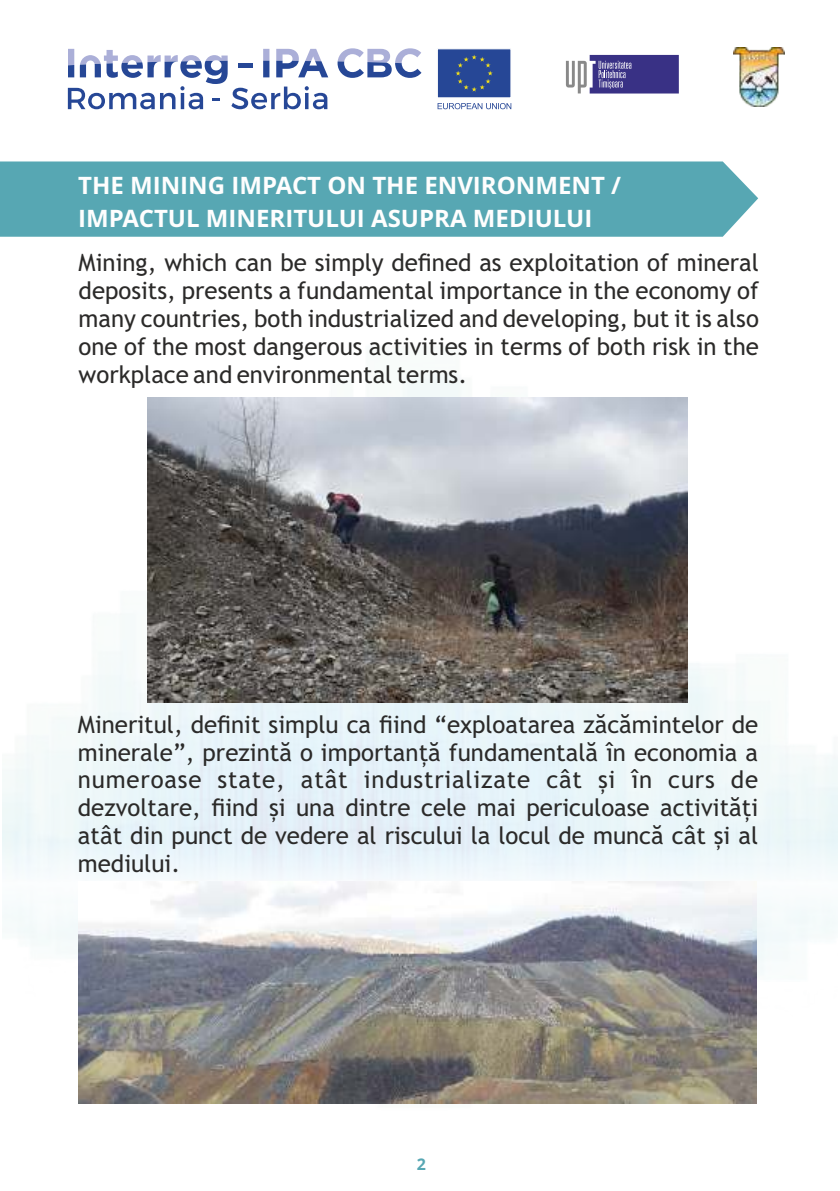
<style>
.page{position:relative;width:840px;height:1191px;background:#fff}
.page>*{position:absolute;margin:0;border:0;box-sizing:border-box;transform-origin:0 0}
.t1{font:24px/27.8px "Trebuchet MS";color:#2b2a29;text-align:justify}
.t2{font:700 24px/32.6px "Open Sans";color:#fefefe}
.t3{font:700 16px "Open Sans";color:#57a7b3}
</style>
<div class="page">
<img style="left:3px;top:375px;width:833px;height:729px">
<svg style="left:566px;top:55px;width:112px;height:39px;background:#6a649f"></svg>
<img style="left:733px;top:48px;width:51px;height:58px">
<div style="left:437px;top:49px;width:74px;height:49px;background:#264796;border:1px solid #fefefe"></div>
<svg style="left:437px;top:103px;width:74px;height:6px"></svg>
<svg style="left:337px;top:48px;width:84px;height:30px"></svg>
<svg style="left:68px;top:49px;width:260px;height:60px"></svg>
<svg style="left:455px;top:55px;width:37px;height:37px"></svg>
<div style="left:0;top:161px;width:757px;height:76px;background:#57a7b3"></div>
<img style="left:148px;top:397px;width:538px;height:305px">
<img style="left:79px;top:881px;width:677px;height:222px">
<p class="t2" style="left:78px;top:171px;width:544px">THE MINING IMPACT ON THE ENVIRONMENT /<br>IMPACTUL MINERITULUI ASUPRA MEDIULUI</p>
<p class="t1" style="left:79px;top:251px;width:681px">Mining, which can be simply defined as exploitation of mineral deposits, presents a fundamental importance in the economy of many countries, both industrialized and developing, but it is also one of the most dangerous activities in terms of both risk in the workplace and environmental terms.</p>
<p class="t1" style="left:78px;top:712px;width:681px">Mineritul, definit simplu ca fiind “exploatarea zăcămintelor de minerale”, prezintă o importanță fundamentală în economia a numeroase state, atât industrializate cât și în curs de dezvoltare, fiind și una dintre cele mai periculoase activități atât din punct de vedere al riscului la locul de muncă cât și al mediului.</p>
<p class="t3" style="left:416px;top:1157px;width:11px">2</p>
</div>
